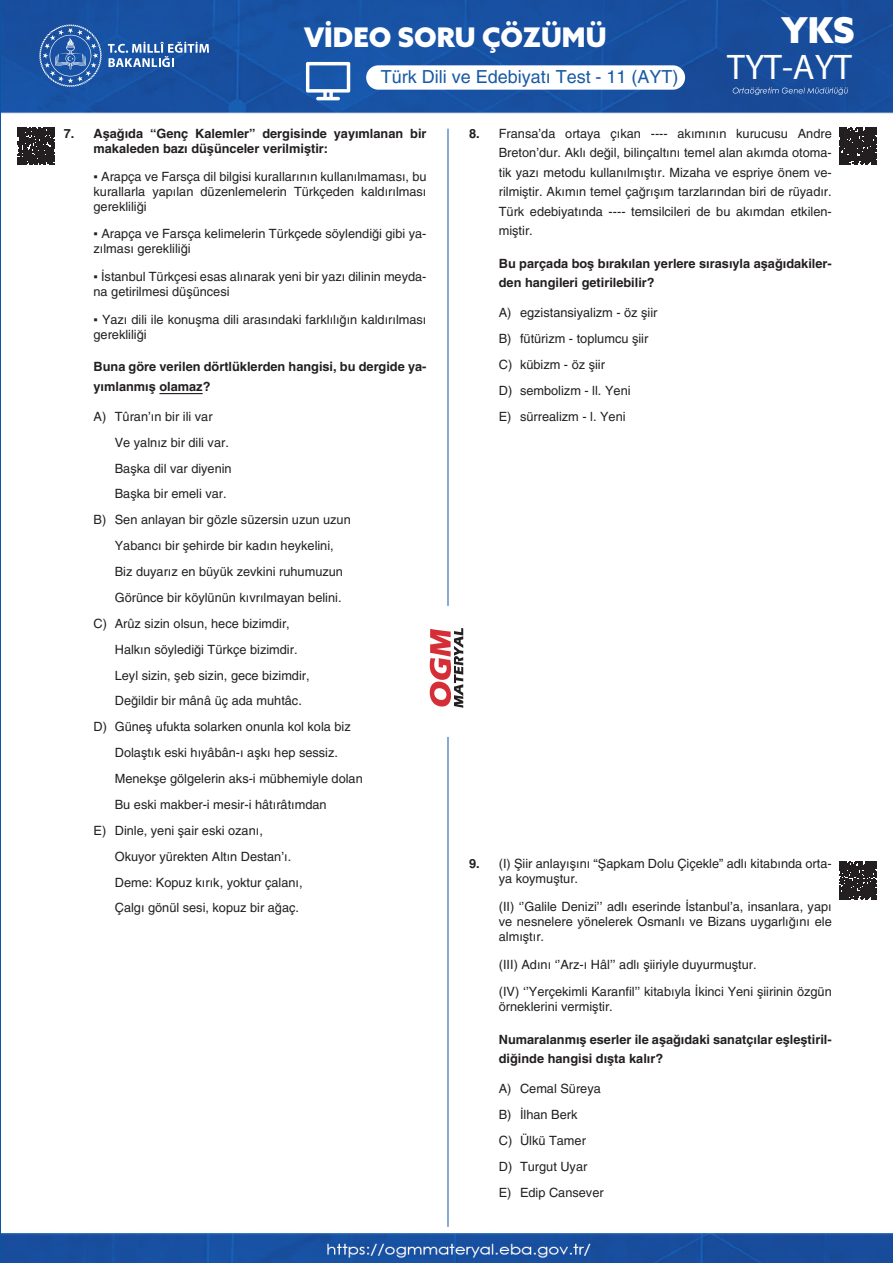
<style>
.page{position:relative;width:893px;height:1263px;background:#fff}
.page>*{position:absolute;margin:0;border:0;box-sizing:border-box;transform-origin:0 0}
.t1{font:35.7px "Myriad Pro";color:#fff}
.t2{font:900 35.7px "Azo Sans";color:#fff}
.t3{font:900 27px "Azo Sans";color:#fff}
.t4{font:18px "Helveticasinav";color:#185aa5}
.SORU__Y{font:12.75px/15px "Helveticasinav";color:#231f20}
.CEVAP_5_Lİ__Y{font:12.75px "Helveticasinav";color:#231f20}
.SORU__Y-2{font:700 12.75px/19.5px "Helveticasinav";color:#231f20}
.s1{font-family:"Arial"}
.s2{font-weight:700}
</style>
<div class="page">
<img style="left:2px;top:0;width:891px;height:1263px">
<hr style="left:448px;top:129px;width:1px;height:477px;background:#1358a3">
<hr style="left:448px;top:737px;width:1px;height:490px;background:#1358a3">
<svg style="left:39px;top:24px;width:63px;height:63px;background:#3a6bb0"></svg>
<svg style="left:108px;top:42px;width:101px;height:25px;background:#5781bb"></svg>
<svg style="left:430px;top:627px;width:33px;height:81px"></svg>
<div style="left:366px;top:65px;width:319px;height:25px;background:#fff;border-radius:12px"></div>
<svg style="left:306px;top:62px;width:44px;height:38px"></svg>
<svg style="left:733px;top:87px;width:115px;height:8px"></svg>
<hr style="left:159px;top:393px;width:44px;height:1px;background:#231f20">
<svg style="left:17px;top:127px;width:38px;height:38px"></svg>
<svg style="left:839px;top:127px;width:38px;height:38px"></svg>
<svg style="left:839px;top:862px;width:38px;height:37px"></svg>
<h2 class="t3" style="left:304px;top:19px;width:304px">VİDEO SORU ÇÖZÜMÜ</h2>
<h3 class="t4" style="left:381px;top:67px;width:299px">Türk Dili ve Edebiyatı Test - 11 (AYT)</h3>
<h1 class="t2" style="left:781px;top:6px;width:75px">YKS</h1>
<h1 class="t1" style="left:727px;top:45px;width:126px">TYT-AYT</h1>
<p class="SORU__Y-2" style="left:94px;top:126px;width:334px;line-height:15px;text-indent:-30px">7. Aşağıda “Genç Kalemler” dergisinde yayımlanan bir makaleden bazı düşünceler verilmiştir:</p>
<p class="SORU__Y" style="left:94px;top:169px;width:334px;text-align:justify"><span class="s1">▪</span> Arapça ve Farsça dil bilgisi kurallarının kullanılmaması, bu kurallarla yapılan düzenlemelerin Türkçeden kaldırılması gerekliliği</p>
<p class="SORU__Y" style="left:94px;top:226px;width:334px"><span class="s1">▪</span> Arapça ve Farsça kelimelerin Türkçede söylendiği gibi ya&shy;zılması gerekliliği</p>
<p class="SORU__Y" style="left:94px;top:269px;width:334px"><span class="s1">▪</span> İstanbul Türkçesi esas alınarak yeni bir yazı dilinin meyda&shy;na getirilmesi düşüncesi</p>
<p class="SORU__Y" style="left:94px;top:312px;width:334px"><span class="s1">▪</span> Yazı dili ile konuşma dili arasındaki farklılığın kaldırılması gerekliliği</p>
<p class="SORU__Y-2" style="left:94px;top:357px;width:334px">Buna göre verilen dörtlüklerden hangisi, bu dergide ya&shy;yımlanmış olamaz?</p>
<p class="CEVAP_5_Lİ__Y" style="left:94px;top:409px;width:121px">A) Tûran’ın bir ili var</p>
<p class="CEVAP_5_Lİ__Y" style="left:115px;top:435px;width:116px">Ve yalnız bir dili var.</p>
<p class="CEVAP_5_Lİ__Y" style="left:115px;top:461px;width:118px">Başka dil var diyenin</p>
<p class="CEVAP_5_Lİ__Y" style="left:115px;top:486px;width:113px">Başka bir emeli var.</p>
<p class="CEVAP_5_Lİ__Y" style="left:94px;top:512px;width:259px">B) Sen anlayan bir gözle süzersin uzun uzun</p>
<p class="CEVAP_5_Lİ__Y" style="left:115px;top:538px;width:220px">Yabancı bir şehirde bir kadın heykelini,</p>
<p class="CEVAP_5_Lİ__Y" style="left:115px;top:564px;width:230px">Biz duyarız en büyük zevkini ruhumuzun</p>
<p class="CEVAP_5_Lİ__Y" style="left:115px;top:590px;width:228px">Görünce bir köylünün kıvrılmayan belini.</p>
<p class="CEVAP_5_Lİ__Y" style="left:94px;top:616px;width:198px">C) Arûz sizin olsun, hece bizimdir,</p>
<p class="CEVAP_5_Lİ__Y" style="left:115px;top:642px;width:184px">Halkın söylediği Türkçe bizimdir.</p>
<p class="CEVAP_5_Lİ__Y" style="left:115px;top:668px;width:196px">Leyl sizin, şeb sizin, gece bizimdir,</p>
<p class="CEVAP_5_Lİ__Y" style="left:115px;top:693px;width:189px">Değildir bir mânâ üç ada muhtâc.</p>
<p class="CEVAP_5_Lİ__Y" style="left:94px;top:719px;width:259px">D) Güneş ufukta solarken onunla kol kola biz</p>
<p class="CEVAP_5_Lİ__Y" style="left:115px;top:745px;width:225px">Dolaştık eski hıyâbân-ı aşkı hep sessiz.</p>
<p class="CEVAP_5_Lİ__Y" style="left:115px;top:771px;width:250px">Menekşe gölgelerin aks-i mübhemiyle dolan</p>
<p class="CEVAP_5_Lİ__Y" style="left:115px;top:797px;width:213px">Bu eski makber-i mesir-i hâtırâtımdan</p>
<p class="CEVAP_5_Lİ__Y" style="left:94px;top:823px;width:171px">E) Dinle, yeni şair eski ozanı,</p>
<p class="CEVAP_5_Lİ__Y" style="left:115px;top:849px;width:178px">Okuyor yürekten Altın Destan’ı.</p>
<p class="CEVAP_5_Lİ__Y" style="left:115px;top:875px;width:189px">Deme: Kopuz kırık, yoktur çalanı,</p>
<p class="CEVAP_5_Lİ__Y" style="left:115px;top:901px;width:186px">Çalgı gönül sesi, kopuz bir ağaç.</p>
<p class="SORU__Y" style="left:499px;top:124px;width:334px;line-height:19.5px;text-align:justify;text-indent:-30px"><span class="s2">8.</span> Fransa’da ortaya çıkan ---- akımının kurucusu Andre Breton’dur. Aklı değil, bilinçaltını temel alan akımda otoma&shy;tik yazı metodu kullanılmıştır. Mizaha ve espriye önem ve&shy;rilmiştir. Akımın temel çağrışım tarzlarından biri de rüyadır.<br>Türk edebiyatında ---- temsilcileri de bu akımdan etkilen&shy;miştir.</p>
<p class="SORU__Y-2" style="left:499px;top:253px;width:334px">Bu parçada boş bırakılan yerlere sırasıyla aşağıdakiler&shy;den hangileri getirilebilir?</p>
<p class="CEVAP_5_Lİ__Y" style="left:499px;top:305px;width:160px">A) egzistansiyalizm - öz şiir</p>
<p class="CEVAP_5_Lİ__Y" style="left:499px;top:331px;width:151px">B) fütürizm - toplumcu şiir</p>
<p class="CEVAP_5_Lİ__Y" style="left:499px;top:357px;width:108px">C) kübizm - öz şiir</p>
<p class="CEVAP_5_Lİ__Y" style="left:499px;top:383px;width:133px">D) sembolizm - ll. Yeni</p>
<p class="CEVAP_5_Lİ__Y" style="left:499px;top:409px;width:128px">E) sürrealizm - l. Yeni</p>
<p class="SORU__Y" style="left:499px;top:856px;width:334px;text-indent:-30px"><span class="s2">9.</span> (I) Şiir anlayışını “Şapkam Dolu Çiçekle” adlı kitabında orta&shy;ya koymuştur.</p>
<p class="SORU__Y" style="left:499px;top:899px;width:334px;text-align:justify">(II) ‘’Galile Denizi’’ adlı eserinde İstanbul’a, insanlara, yapı ve nesnelere yönelerek Osmanlı ve Bizans uygarlığını ele almıştır.</p>
<p class="SORU__Y" style="left:499px;top:957px;width:259px">(III) Adını ‘’Arz-ı Hâl’’ adlı şiiriyle duyurmuştur.</p>
<p class="SORU__Y" style="left:499px;top:984px;width:334px">(IV) ‘’Yerçekimli Karanfil’’ kitabıyla İkinci Yeni şiirinin özgün örneklerini vermiştir.</p>
<p class="SORU__Y-2" style="left:499px;top:1029px;width:334px">Numaralanmış eserler ile aşağıdaki sanatçılar eşleştiril&shy;diğinde hangisi dışta kalır?</p>
<p class="CEVAP_5_Lİ__Y" style="left:499px;top:1081px;width:104px">A) Cemal Süreya</p>
<p class="CEVAP_5_Lİ__Y" style="left:499px;top:1107px;width:80px">B) İlhan Berk</p>
<p class="CEVAP_5_Lİ__Y" style="left:499px;top:1133px;width:89px">C) Ülkü Tamer</p>
<p class="CEVAP_5_Lİ__Y" style="left:499px;top:1159px;width:90px">D) Turgut Uyar</p>
<p class="CEVAP_5_Lİ__Y" style="left:499px;top:1185px;width:106px">E) Edip Cansever</p>
</div>
